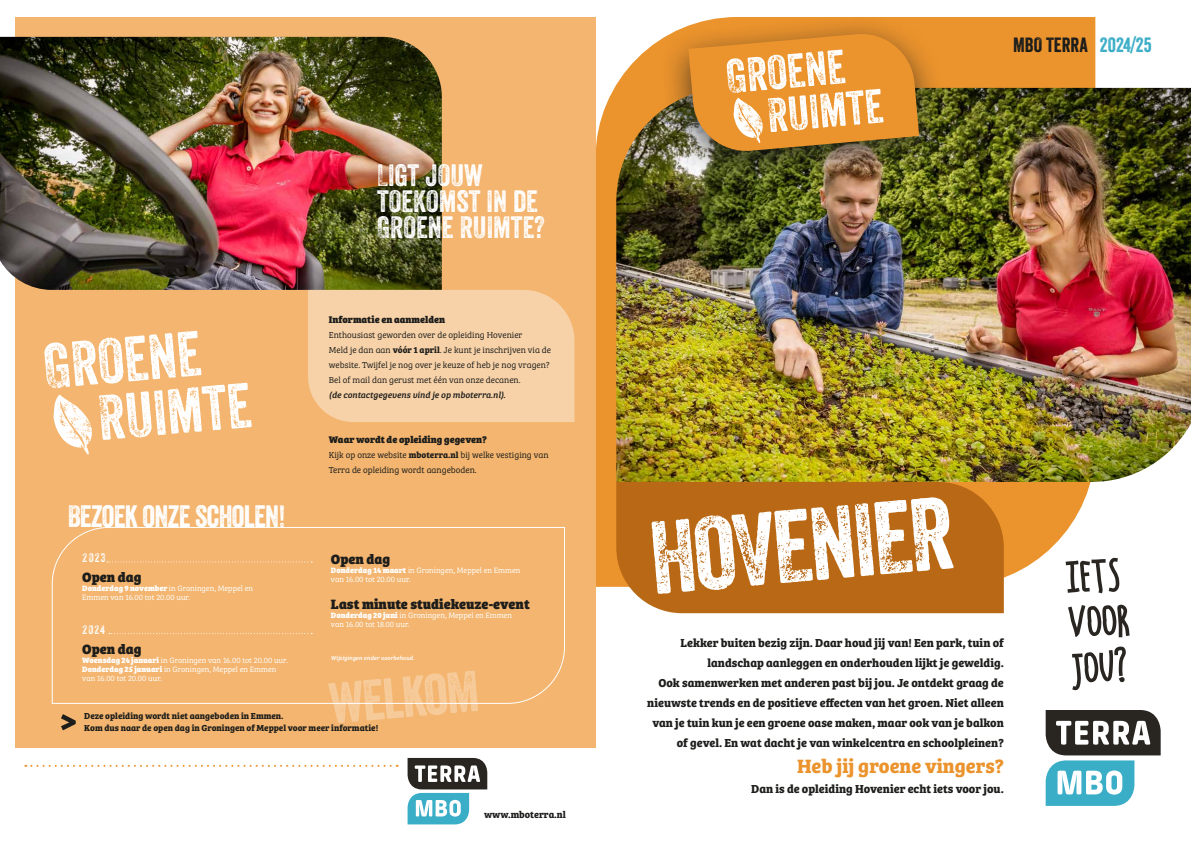
<style>
.page{position:relative;width:1191px;height:842px;background:#fff}
.page>*{position:absolute;margin:0;border:0;box-sizing:border-box;transform-origin:0 0}
.t1{font:100px "Veneer Two";color:#fff}
.t2{font:50px/46px "Chocolate Windows";color:#292521}
.t3{font:30px/26px "Veneer Three";color:#fff}
.t4{font:30px "Veneer Two";letter-spacing:-.025em;color:#fff}
.t5{font:700 20px "Bree Serif";color:#eb932d}
.t6{font:20px "Veneer";color:#1d1d1b}
.t7{font:800 14px "Bree Serif";color:#1d1d1b}
.t8{font:12.1px "Veneer Three";letter-spacing:.1em;color:#fff}
.t9{font:700 12px/20px "Bree Serif";color:#1d1d1b;text-align:right}
.t10{font:800 10px "Bree Serif";color:#1d1d1b}
.t11{font:700 10px "Bree Serif";color:#1d1d1b}
.t12{font:300 9px/15px "Bree Serif";color:#1d1d1b}
.t13{font:700 9px/12px "Bree Serif";color:#1d1d1b}
.t14{font:italic 9px "Bree Serif";letter-spacing:-.005em;color:#1d1d1b}
.t15{font:300 8px/9px "Bree Serif";color:#fff}
.t16{font:italic 6px "Bree Serif";color:#fff}
.s1{font-weight:800}
.s2{font-weight:700}
.s3{color:#3aadc7}
</style>
<div class="page">
<svg style="left:595px;top:17px;width:500px;height:570px;fill:#eb932d"></svg>
<div style="left:15px;top:17px;width:580px;height:730px;background:#f3b56f"></div>
<img style="left:616px;top:88px;width:575px;height:394px">
<img style="left:0;top:37px;width:442px;height:253px">
<svg style="left:1045px;top:710px;width:115px;height:96px"></svg>
<svg style="left:44px;top:331px;width:208px;height:124px"></svg>
<div style="left:308px;top:290px;width:266px;height:132px;background:#f7d2a8"></div>
<svg style="left:25px;top:765px;width:373px;height:2px"></svg>
<svg style="left:407px;top:758px;width:80px;height:66px"></svg>
<div style="left:616px;top:482px;width:387px;height:131px;background:#b96916"></div>
<div style="left:660px;top:14px;width:287px;height:175px;background:#1d1d1b;opacity:.75"></div>
<svg style="left:688px;top:32px;width:231px;height:121px;background:#dd9e52"></svg>
<svg style="left:61px;top:714px;width:15px;height:16px"></svg>
<svg style="left:51px;top:527px;width:514px;height:177px"></svg>
<svg style="left:107px;top:561px;width:205px;height:1px"></svg>
<svg style="left:109px;top:633px;width:203px;height:1px"></svg>
<svg style="left:328px;top:671px;width:150px;height:52px"></svg>
<h3 class="t3" style="left:377px;top:162px;width:169px">LIGT JOUW<br>TOEKOMST IN DE<br>GROENE RUIMTE?</h3>
<h3 class="t4" style="left:68px;top:498px;width:219px">BEZOEK ONZE SCHOLEN!</h3>
<p class="t8" style="left:83px;top:551px;width:25px">2023</p>
<p class="t7" style="left:82px;top:566px;width:61px">Open dag</p>
<p class="t15" style="left:82px;top:583px;width:172px"><span class="s1">Donderdag 9 november</span> in Groningen, Meppel en<br>Emmen van 16.00 tot 20.00 uur.</p>
<p class="t8" style="left:82px;top:622px;width:24px">2024</p>
<p class="t7" style="left:82px;top:638px;width:61px">Open dag</p>
<p class="t15" style="left:82px;top:655px;width:207px"><span class="s1">Woensdag 24 januari</span> in Groningen van 16.00 tot 20.00 uur.<br><span class="s1">Donderdag 25 januari</span> in Groningen, Meppel en Emmen van 16.00 tot 20.00 uur.</p>
<p class="t10" style="left:329px;top:311px;width:118px">Informatie en aanmelden</p>
<p class="t12" style="left:329px;top:327px;width:224px">Enthousiast geworden over de opleiding Hovenier<br>Meld je dan aan <span class="s2">vóór 1 april</span>. Je kunt je inschrijven via de website. Twijfel je nog over je keuze of heb je nog vragen?<br>Bel of mail dan gerust met één van onze decanen.</p>
<p class="t14" style="left:329px;top:388px;width:178px">(de contactgegevens vind je op mboterra.nl).</p>
<p class="t10" style="left:329px;top:431px;width:160px">Waar wordt de opleiding gegeven?</p>
<p class="t12" style="left:329px;top:447px;width:221px">Kijk op onze website <span class="s2">mboterra.nl</span> bij welke vestiging van<br>Terra de opleiding wordt aangeboden.</p>
<p class="t7" style="left:331px;top:548px;width:61px">Open dag</p>
<p class="t15" style="left:331px;top:565px;width:191px"><span class="s1">Donderdag 14 maart</span> in Groningen, Meppel en Emmen van 16.00 tot 20.00 uur.</p>
<p class="t7" style="left:331px;top:593px;width:200px">Last minute studiekeuze-event</p>
<p class="t15" style="left:331px;top:610px;width:182px"><span class="s1">Donderdag 20 juni</span> in Groningen, Meppel en Emmen van 16.00 tot 18.00 uur.</p>
<p class="t16" style="left:331px;top:654px;width:85px">Wijzigingen onder voorbehoud.</p>
<p class="t13" style="left:84px;top:709px;width:295px">Deze opleiding wordt niet aangeboden in Emmen.<br>Kom dus naar de open dag in Groningen of Meppel voor meer informatie!</p>
<p class="t11" style="left:484px;top:806px;width:83px">www.mboterra.nl</p>
<h3 class="t6" style="left:1013px;top:32px;width:140px">MBO TERRA <span class="s3">2024/25</span></h3>
<h1 class="t1" style="left:645px;top:498px;width:306px;rotate:-5deg">HOVENIER</h1>
<p class="t9" style="left:647px;top:632px;width:358px">Lekker buiten bezig zijn. Daar houd jij van! Een park, tuin of landschap aanleggen en onderhouden lijkt je geweldig.<br>Ook samenwerken met anderen past bij jou. Je ontdekt graag de nieuwste trends en de positieve effecten van het groen. Niet alleen van je tuin kun je een groene oase maken, maar ook van je balkon of gevel. En wat dacht je van winkelcentra en schoolpleinen?</p>
<h3 class="t5" style="left:797px;top:750px;width:208px">Heb jij groene vingers?</h3>
<p class="t9" style="left:751px;top:778px;width:254px">Dan is de opleiding Hovenier echt iets voor jou.</p>
<h2 class="t2" style="left:1062px;top:553px;width:67px;rotate:-3deg">Iets voor jou?</h2>
</div>
